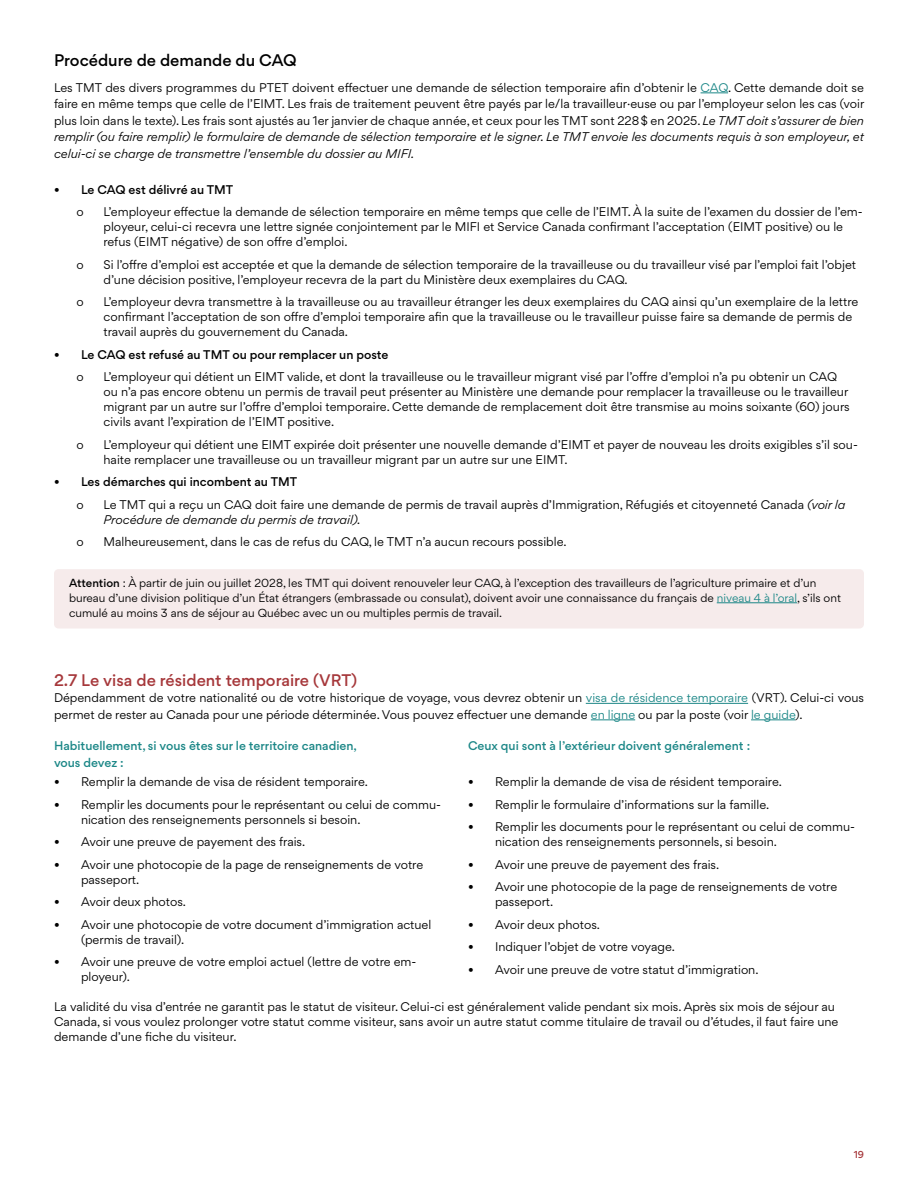
<style>
.page{position:relative;width:918px;height:1188px;background:#fff}
.page>*{position:absolute;margin:0;border:0;box-sizing:border-box;transform-origin:0 0}
.t1{font:500 15px "Gordita";color:#a6383b}
.t2{font:500 15px "Gordita";color:#000}
.t3{font:11.25px/15px "Gordita";color:#000}
.t4{font:500 11.25px/16.5px "Gordita";color:#1c8787}
.t5{font:500 11.25px "Gordita";color:#000}
.t6{font:italic 11.25px "Gordita";color:#000}
.t7{font:10.5px/15px "Gordita";color:#000}
.t8{font:500 9px "Gordita";color:#a6383b}
.s1{color:#1c8787}
.s2{font-style:italic}
.s3{font-weight:500}
</style>
<div class="page">
<svg style="left:701px;top:93px;width:27px;height:1px"></svg>
<div style="left:54px;top:569px;width:810px;height:60px;background:#f6ebeb;border-radius:4px"></div>
<hr style="left:717px;top:603px;width:80px;height:1px;background:#1c8787">
<hr style="left:586px;top:703px;width:162px;height:1px;background:#1c8787">
<hr style="left:591px;top:720px;width:44px;height:1px;background:#1c8787">
<hr style="left:751px;top:720px;width:44px;height:1px;background:#1c8787">
<h1 class="t2" style="left:54px;top:49px;width:244px">Procédure de demande du CAQ</h1>
<p class="t3" style="left:54px;top:79px;width:812px;line-height:16.5px;text-align:justify">Les TMT des divers programmes du PTET doivent effectuer une demande de sélection temporaire afin d’obtenir le <span class="s1">CAQ</span>. Cette demande doit se faire en même temps que celle de l’EIMT. Les frais de traitement peuvent être payés par le/la travailleur·euse ou par l’employeur selon les cas (voir plus loin dans le texte). Les frais sont ajustés au 1er janvier de chaque année, et ceux pour les TMT sont 228$ en 2025. <span class="s2">Le TMT doit s’assurer de bien remplir (ou faire remplir) le formulaire de demande de sélection temporaire et le signer. Le TMT envoie les documents requis à son employeur, et celui-ci se charge de transmettre l’ensemble du dossier au MIFI.</span></p>
<p class="t5" style="left:54px;top:181px;width:181px">• Le CAQ est délivré au TMT</p>
<p class="t3" style="left:104px;top:204px;width:761px">L’employeur effectue la demande de sélection temporaire en même temps que celle de l’EIMT. À la suite de l’examen du dossier de l’em&shy;ployeur, celui-ci recevra une lettre signée conjointement par le MIFI et Service Canada confirmant l’acceptation (EIMT positive) ou le refus (EIMT négative) de son offre d’emploi.</p>
<p class="t3" style="left:104px;top:257px;width:754px">Si l’offre d’emploi est acceptée et que la demande de sélection temporaire de la travailleuse ou du travailleur visé par l’emploi fait l’objet d’une décision positive, l’employeur recevra de la part du Ministère deux exemplaires du CAQ.</p>
<p class="t3" style="left:104px;top:294px;width:756px">L’employeur devra transmettre à la travailleuse ou au travailleur étranger les deux exemplaires du CAQ ainsi qu’un exemplaire de la lettre confirmant l’acceptation de son offre d’emploi temporaire afin que la travailleuse ou le travailleur puisse faire sa demande de permis de travail auprès du gouvernement du Canada.</p>
<p class="t5" style="left:54px;top:346px;width:336px">• Le CAQ est refusé au TMT ou pour remplacer un poste</p>
<p class="t3" style="left:104px;top:369px;width:748px">L’employeur qui détient un EIMT valide, et dont la travailleuse ou le travailleur migrant visé par l’offre d’emploi n’a pu obtenir un CAQ ou n’a pas encore obtenu un permis de travail peut présenter au Ministère une demande pour remplacer la travailleuse ou le travailleur migrant par un autre sur l’offre d’emploi temporaire. Cette demande de remplacement doit être transmise au moins soixante (60) jours civils avant l’expiration de l’EIMT positive.</p>
<p class="t3" style="left:104px;top:437px;width:756px">L’employeur qui détient une EIMT expirée doit présenter une nouvelle demande d’EIMT et payer de nouveau les droits exigibles s’il sou&shy;haite remplacer une travailleuse ou un travailleur migrant par un autre sur une EIMT.</p>
<p class="t3" style="left:104px;top:470px;width:743px;line-height:22.5px;text-indent:-50px"><span class="s3">• Les démarches qui incombent au TMT<br></span>Le TMT qui a reçu un CAQ doit faire une demande de permis de travail auprès d’Immigration, Réfugiés et citoyenneté Canada <span class="s2">(voir la</span></p>
<p class="t6" style="left:104px;top:511px;width:259px">Procédure de demande du permis de travail).</p>
<p class="t3" style="left:104px;top:534px;width:465px">Malheureusement, dans le cas de refus du CAQ, le TMT n’a aucun recours possible.</p>
<p class="t7" style="left:69px;top:575px;width:774px"><span class="s3">Attention</span> : À partir de juin ou juillet 2028, les TMT qui doivent renouveler leur CAQ, à l’exception des travailleurs de l’agriculture primaire et d’un bureau d’une division politique d’un État étrangers (embrassade ou consulat), doivent avoir une connaissance du français de <span class="s1">niveau 4 à l’oral</span>, s’ils ont cumulé au moins 3 ans de séjour au Québec avec un ou multiples permis de travail.</p>
<h1 class="t1" style="left:54px;top:669px;width:305px">2.7 Le visa de résident temporaire (VRT)</h1>
<p class="t3" style="left:54px;top:689px;width:811px;line-height:16.5px">Dépendamment de votre nationalité ou de votre historique de voyage, vous devrez obtenir un <span class="s1">visa de résidence temporaire</span> (VRT). Celui-ci vous permet de rester au Canada pour une période déterminée. Vous pouvez effectuer une demande <span class="s1">en ligne</span> ou par la poste (voir <span class="s1">le guide</span>).</p>
<p class="t4" style="left:54px;top:737px;width:304px">Habituellement, si vous êtes sur le territoire canadien, vous devez :</p>
<p class="t3" style="left:54px;top:774px;width:315px">• Remplir la demande de visa de résident temporaire.</p>
<p class="t3" style="left:81px;top:797px;width:362px;text-indent:-27px">• Remplir les documents pour le représentant ou celui de commu&shy;nication des renseignements personnels si besoin.</p>
<p class="t3" style="left:54px;top:834px;width:253px">• Avoir une preuve de payement des frais.</p>
<p class="t3" style="left:81px;top:857px;width:344px;text-indent:-27px">• Avoir une photocopie de la page de renseignements de votre passeport.</p>
<p class="t3" style="left:54px;top:894px;width:134px">• Avoir deux photos.</p>
<p class="t3" style="left:81px;top:917px;width:352px;text-indent:-27px">• Avoir une photocopie de votre document d’immigration actuel (permis de travail).</p>
<p class="t3" style="left:81px;top:954px;width:337px;text-indent:-27px">• Avoir une preuve de votre emploi actuel (lettre de votre em&shy;ployeur).</p>
<p class="t4" style="left:468px;top:737px;width:284px">Ceux qui sont à l’extérieur doivent généralement :</p>
<p class="t3" style="left:468px;top:774px;width:315px">• Remplir la demande de visa de résident temporaire.</p>
<p class="t3" style="left:468px;top:797px;width:303px">• Remplir le formulaire d’informations sur la famille.</p>
<p class="t3" style="left:495px;top:819px;width:362px;text-indent:-27px">• Remplir les documents pour le représentant ou celui de commu&shy;nication des renseignements personnels, si besoin.</p>
<p class="t3" style="left:468px;top:857px;width:253px">• Avoir une preuve de payement des frais.</p>
<p class="t3" style="left:495px;top:879px;width:344px;text-indent:-27px">• Avoir une photocopie de la page de renseignements de votre passeport.</p>
<p class="t3" style="left:468px;top:917px;width:134px">• Avoir deux photos.</p>
<p class="t3" style="left:468px;top:939px;width:209px">• Indiquer l’objet de votre voyage.</p>
<p class="t3" style="left:468px;top:962px;width:292px">• Avoir une preuve de votre statut d’immigration.</p>
<p class="t3" style="left:54px;top:999px;width:786px">La validité du visa d’entrée ne garantit pas le statut de visiteur. Celui-ci est généralement valide pendant six mois. Après six mois de séjour au<br>Canada, si vous voulez prolonger votre statut comme visiteur, sans avoir un autre statut comme titulaire de travail ou d’études, il faut faire une demande d’une fiche du visiteur.</p>
<p class="t8" style="left:854px;top:1148px;width:12px">19</p>
</div>
